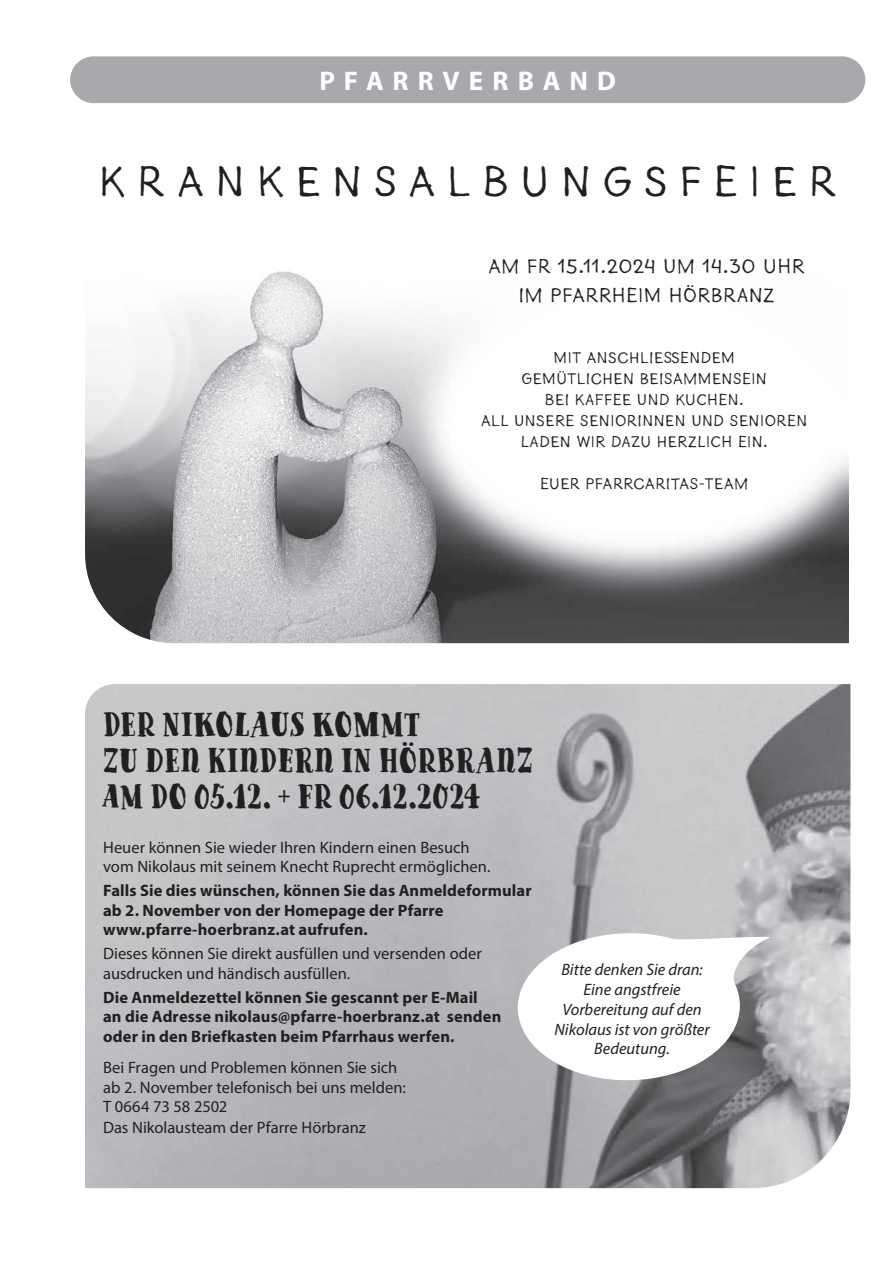
<style>
.page{position:relative;width:893px;height:1263px;background:#fff}
.page>*{position:absolute;margin:0;border:0;box-sizing:border-box;transform-origin:0 0}
.t1{font:45px "Goodlife Sans";letter-spacing:.225em;color:#231f20}
.t2{font:700 36px/36px "Goodlife Serif";letter-spacing:.01em;color:#231f20}
.t3{font:700 27px "Myriad Pro";letter-spacing:.33em;color:#fff}
.t4{font:21px/29.1px "Goodlife Sans";letter-spacing:-.01em;color:#231f20;text-align:center}
.t5{font:16.5px/19.5px "Myriad Pro";color:#231f20}
.t6{font:700 16.5px/19.5px "Myriad Pro";letter-spacing:.005em;color:#231f20}
.t7{font:16.5px/21px "Goodlife Sans";letter-spacing:-.005em;color:#231f20;text-align:center}
.t8{font:italic 16.5px/19.8px "Myriad Pro";color:#231f20;text-align:center}
</style>
<div class="page">
<div style="left:70px;top:56px;width:795px;height:47px;background:#a8a9ad;border-radius:23px"></div>
<img style="left:85px;top:684px;width:765px;height:504px">
<img style="left:85px;top:271px;width:764px;height:372px">
<svg style="left:517px;top:933px;width:261px;height:148px"></svg>
<h3 class="t3" style="left:319px;top:63px;width:298px">PFARRVERBAND</h3>
<h1 class="t1" style="left:98px;top:157px;width:740px">KRANKENSALBUNGSFEIER</h1>
<p class="t4" style="left:488px;top:252px;width:318px">AM FR 15.11.2024 UM 14.30 UHR<br>IM PFARRHEIM HÖRBRANZ</p>
<p class="t7" style="left:481px;top:348px;width:328px">MIT ANSCHLIEßENDEM<br>GEMÜTLICHEN BEISAMMENSEIN<br>BEI KAFFEE UND KUCHEN.<br>ALL UNSERE SENIORINNEN UND SENIOREN<br>LADEN WIR DAZU HERZLICH EIN.</p>
<p class="t7" style="left:540px;top:474px;width:210px">EUER PFARRCARITAS-TEAM</p>
<h2 class="t2" style="left:103px;top:706px;width:431px">DER NIKOLAUS KOMMT<br>ZU DEN KINDERN IN HÖRBRANZ<br>AM DO 05.12. + FR 06.12.2024</h2>
<p class="t5" style="left:103px;top:837px;width:389px">Heuer können Sie wieder Ihren Kindern einen Besuch vom Nikolaus mit seinem Knecht Ruprecht ermöglichen.</p>
<p class="t6" style="left:103px;top:880px;width:430px">Falls Sie dies wünschen, können Sie das Anmeldeformular ab 2. November von der Homepage der Pfarre www.pfarre-hoerbranz.at aufrufen.</p>
<p class="t5" style="left:103px;top:944px;width:380px">Dieses können Sie direkt ausfüllen und versenden oder ausdrucken und händisch ausfüllen.</p>
<p class="t6" style="left:103px;top:987px;width:400px">Die Anmeldezettel können Sie gescannt per E-Mail<br>an die Adresse nikolaus@pfarre-hoerbranz.at senden oder in den Briefkasten beim Pfarrhaus werfen.</p>
<p class="t5" style="left:103px;top:1058px;width:304px">Bei Fragen und Problemen können Sie sich ab 2. November telefonisch bei uns melden:<br>T 0664 73 58 2502</p>
<p class="t5" style="left:103px;top:1118px;width:264px">Das Nikolausteam der Pfarre Hörbranz</p>
<p class="t8" style="left:554px;top:959px;width:157px">Bitte denken Sie dran:<br>Eine angstfreie<br>Vorbereitung auf den<br>Nikolaus ist von größter<br>Bedeutung.</p>
</div>
